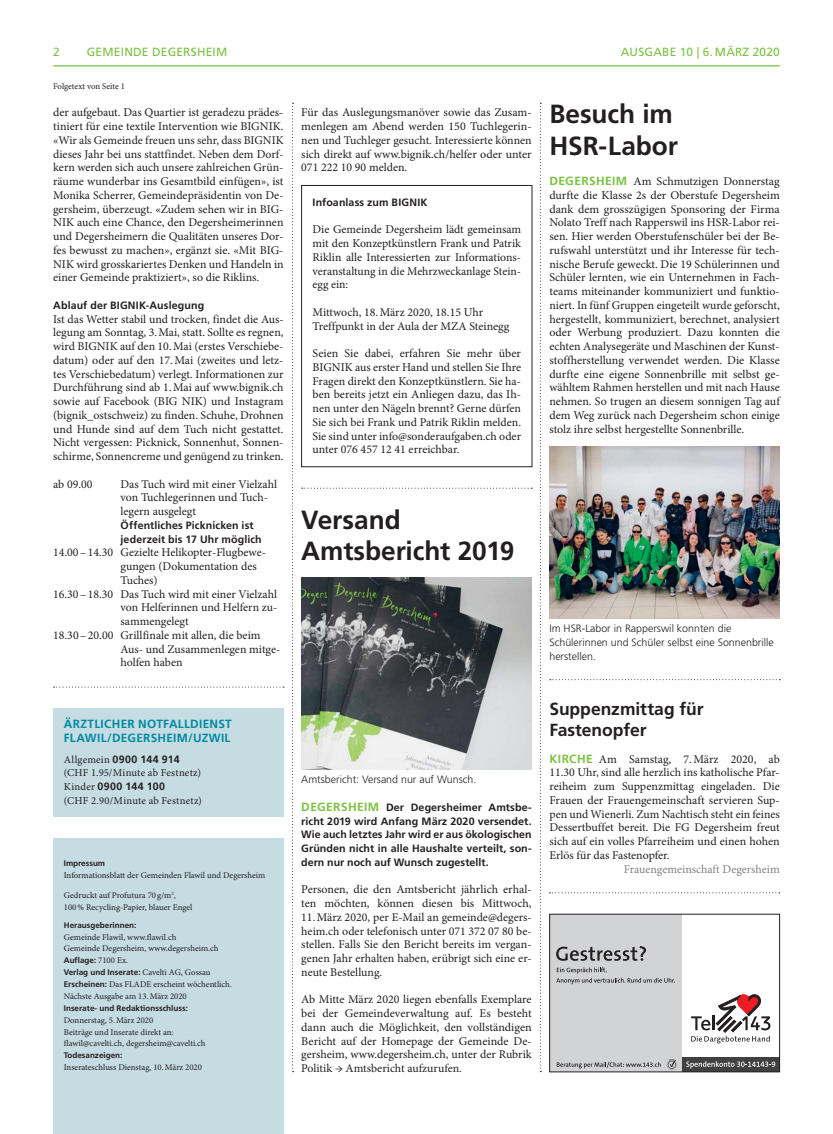
<style>
.page{position:relative;width:833px;height:1134px;background:#fff}
.page>*{position:absolute;margin:0;border:0;box-sizing:border-box;transform-origin:0 0}
.t1{font:700 26.25px/31.2px "Frutiger LT Std";letter-spacing:-.005em;color:#231f20}
.t2{font:700 17.5px/21.2px "Frutiger LT Std";letter-spacing:-.005em;color:#231f20}
.t3{font:11.88px/13.8px "Minion Pro";color:#231f20;text-align:justify}
.t4{font:700 11.88px/13.8px "Frutiger LT Std";letter-spacing:.025em;color:#0089a1}
.t5{font:11.88px "Frutiger LT Std";letter-spacing:.02em;color:#7bc142}
.t6{font:11.88px "Minion Pro";color:#808285}
.t7{font:700 10.62px/13.8px "Frutiger LT Std";letter-spacing:.01em;color:#231f20}
.t8{font:300 10.62px/13.8px "Frutiger LT Std";color:#231f20}
.t9{font:10.62px "Minion Pro";letter-spacing:.02em;color:#231f20}
.t10{font:700 10.62px "Frutiger LT Std";letter-spacing:.035em;color:#231f20}
.t11{font:700 10.62px "Frutiger LT Std";letter-spacing:.04em;color:#231f20}
.t12{font:8.75px/11.9px "Minion Pro";color:#231f20}
.t13{font:700 8.12px/11.9px "Frutiger LT Std";color:#231f20}
.s1{font-family:"Minion Pro";font-weight:400}
.s2{font-family:"Minion Pro";font-weight:400;font-size:8.75px}
.s3{font-family:"Frutiger LT Std";font-weight:700;font-size:8.12px}
.s4{font-family:"Frutiger LT Std";font-weight:700;color:#7bc142}
.s5{font-size:11.88px;color:#7bc142}
</style>
<div class="page">
<div style="left:53px;top:838px;width:230px;height:296px;background:#c6dce3"></div>
<div style="left:53px;top:708px;width:230px;height:108px;background:#c6dce3"></div>
<div style="left:301px;top:185px;width:231px;height:282px;border:1px solid #231f20"></div>
<img style="left:549px;top:447px;width:231px;height:171px">
<hr style="left:53px;top:65px;width:727px;height:1px;background:#7bc142">
<svg style="left:292px;top:103px;width:1px;height:969px"></svg>
<svg style="left:302px;top:488px;width:230px;height:1px"></svg>
<svg style="left:54px;top:686px;width:230px;height:1px"></svg>
<svg style="left:550px;top:679px;width:230px;height:1px"></svg>
<svg style="left:549px;top:892px;width:231px;height:1px"></svg>
<svg style="left:540px;top:103px;width:1px;height:969px"></svg>
<img style="left:301px;top:577px;width:230px;height:192px">
<div style="left:549px;top:914px;width:133px;height:158px;background:#d1d3d4"></div>
<div style="left:682px;top:1058px;width:97px;height:14px;background:#404041"></div>
<svg style="left:666px;top:1059px;width:11px;height:11px"></svg>
<svg style="left:691px;top:994px;width:79px;height:49px"></svg>
<svg style="left:556px;top:967px;width:119px;height:17px"></svg>
<svg style="left:557px;top:1062px;width:103px;height:6px"></svg>
<svg style="left:686px;top:1061px;width:89px;height:8px"></svg>
<svg style="left:556px;top:946px;width:90px;height:15px"></svg>
<div style="left:549px;top:914px;width:231px;height:158px;border:1px solid #231f20"></div>
<p class="t5" style="left:53px;top:46px;width:8px">2</p>
<p class="t5" style="left:87px;top:46px;width:142px">GEMEINDE DEGERSHEIM</p>
<p class="t5" style="left:621px;top:46px;width:160px">AUSGABE 10 | 6. MÄRZ 2020</p>
<p class="t12" style="left:53px;top:81px;width:73px">Folgetext von Seite 1</p>
<p class="t3" style="left:53px;top:107px;width:232px">der aufgebaut. Das Quartier ist geradezu prädes&shy;tiniert für eine textile Intervention wie BIGNIK. «Wir als Gemeinde freuen uns sehr, dass BIGNIK dieses Jahr bei uns stattfindet. Neben dem Dorf&shy;kern werden sich auch unsere zahlreichen Grün&shy;räume wunderbar ins Gesamtbild einfügen», ist Monika Scherrer, Gemeindepräsidentin von De&shy;gersheim, überzeugt. «Zudem sehen wir in BIG-NIK auch eine Chance, den Degersheimerinnen und Degersheimern die Qualitäten unseres Dor&shy;fes bewusst zu machen», ergänzt sie. «Mit BIG-NIK wird grosskariertes Denken und Handeln in einer Gemeinde praktiziert», so die Riklins.</p>
<p class="t7" style="left:53px;top:299px;width:153px">Ablauf der BIGNIK-Auslegung</p>
<p class="t3" style="left:53px;top:313px;width:232px">Ist das Wetter stabil und trocken, findet die Aus&shy;legung am Sonntag, 3. Mai, statt. Sollte es regnen, wird BIGNIK auf den 10. Mai (erstes Verschiebe&shy;datum) oder auf den 17. Mai (zweites und letz&shy;tes Verschiebedatum) verlegt. Informationen zur Durchführung sind ab 1. Mai auf www.bignik.ch sowie auf Facebook (BIG NIK) und Instagram (bignik_ostschweiz) zu finden. Schuhe, Drohnen und Hunde sind auf dem Tuch nicht gestattet.<br>Nicht vergessen: Picknick, Sonnenhut, Sonnen&shy;schirme, Sonnencreme und genügend zu trinken.</p>
<p class="t3" style="left:53px;top:478px;width:41px">ab 09.00</p>
<p class="t3" style="left:120px;top:478px;width:158px;text-align:left">Das Tuch wird mit einer Vielzahl von Tuchlegerinnen und Tuch&shy;legern ausgelegt</p>
<p class="t7" style="left:120px;top:519px;width:143px">Öffentliches Picknicken ist jederzeit bis 17 Uhr möglich</p>
<p class="t3" style="left:53px;top:547px;width:214px">14.00 – 14.30 Gezielte Helikopter-Flugbewe-</p>
<p class="t3" style="left:120px;top:560px;width:138px">gungen (Dokumentation des</p>
<p class="t3" style="left:120px;top:574px;width:39px">Tuches)</p>
<p class="t3" style="left:53px;top:588px;width:225px">16.30 – 18.30 Das Tuch wird mit einer Vielzahl</p>
<p class="t3" style="left:120px;top:602px;width:158px">von Helferinnen und Helfern zu-</p>
<p class="t3" style="left:120px;top:615px;width:70px">sammengelegt</p>
<p class="t3" style="left:53px;top:629px;width:209px">18.30 – 20.00 Grillfinale mit allen, die beim</p>
<p class="t3" style="left:120px;top:643px;width:161px">Aus- und Zusammenlegen mitge-</p>
<p class="t3" style="left:120px;top:657px;width:64px">holfen haben</p>
<p class="t4" style="left:64px;top:718px;width:170px">ÄRZTLICHER NOTFALLDIENST<br>FLAWIL/DEGERSHEIM/UZWIL</p>
<p class="t10" style="left:64px;top:754px;width:117px"><span class="s1">Allgemein</span> 0900 144 914</p>
<p class="t9" style="left:64px;top:769px;width:139px">(CHF 1.95/Minute ab Festnetz)</p>
<p class="t11" style="left:64px;top:781px;width:103px"><span class="s1">Kinder</span> 0900 144 100</p>
<p class="t9" style="left:64px;top:796px;width:140px">(CHF 2.90/Minute ab Festnetz)</p>
<p class="t13" style="left:64px;top:857px;width:43px">Impressum</p>
<p class="t12" style="left:64px;top:870px;width:203px">Informationsblatt der Gemeinden Flawil und Degersheim</p>
<p class="t12" style="left:64px;top:890px;width:130px">Gedruckt auf Profutura 70 g/m<sup>2</sup>,<br>100 % Recycling-Papier, blauer Engel</p>
<p class="t13" style="left:64px;top:919px;width:74px">Herausgeberinnen:</p>
<p class="t12" style="left:64px;top:931px;width:156px">Gemeinde Flawil, www.flawil.ch<br>Gemeinde Degersheim, www.degersheim.ch</p>
<p class="t13" style="left:64px;top:955px;width:148px">Auflage: <span class="s2">7100 Ex.<br></span>Verlag und Inserate: <span class="s2">Cavelti AG, Gossau</span></p>
<p class="t12" style="left:64px;top:979px;width:170px"><span class="s3">Erscheinen:</span> Das FLADE erscheint wöchentlich.<br>Nächste Ausgabe am 13. März 2020</p>
<p class="t13" style="left:64px;top:1002px;width:126px">Inserate- und Redaktionsschluss:</p>
<p class="t12" style="left:64px;top:1015px;width:143px">Donnerstag, 5. März 2020<br>Beiträge und Inserate direkt an: flawil@cavelti.ch, degersheim@cavelti.ch</p>
<p class="t13" style="left:64px;top:1050px;width:60px">Todesanzeigen:</p>
<p class="t12" style="left:64px;top:1062px;width:140px">Inserateschluss Dienstag, 10. März 2020</p>
<p class="t3" style="left:301px;top:107px;width:232px">Für das Auslegungsmanöver sowie das Zusam&shy;menlegen am Abend werden 150 Tuchlegerin&shy;nen und Tuchleger gesucht. Interessierte können sich direkt auf www.bignik.ch/helfer oder unter 071 222 10 90 melden.</p>
<p class="t7" style="left:312px;top:196px;width:117px">Infoanlass zum BIGNIK</p>
<p class="t3" style="left:312px;top:224px;width:210px">Die Gemeinde Degersheim lädt gemeinsam mit den Konzeptkünstlern Frank und Patrik Riklin alle Interessierten zur Informations&shy;veranstaltung in die Mehrzweckanlage Stein&shy;egg ein:</p>
<p class="t3" style="left:312px;top:306px;width:198px">Mittwoch, 18. März 2020, 18.15 Uhr<br>Treffpunkt in der Aula der MZA Steinegg</p>
<p class="t3" style="left:312px;top:347px;width:210px">Seien Sie dabei, erfahren Sie mehr über BIGNIK aus erster Hand und stellen Sie Ihre Fragen direkt den Konzeptkünstlern. Sie ha&shy;ben bereits jetzt ein Anliegen dazu, das Ih&shy;nen unter den Nägeln brennt? Gerne dürfen Sie sich bei Frank und Patrik Riklin melden.<br>Sie sind unter info@sonderaufgaben.ch oder unter 076 457 12 41 erreichbar.</p>
<h1 class="t1" style="left:549px;top:100px;width:130px">Besuch im<br>HSR-Labor</h1>
<p class="t3" style="left:549px;top:175px;width:232px"><span class="s4">DEGERSHEIM</span> Am Schmutzigen Donnerstag durfte die Klasse 2s der Oberstufe Degersheim dank dem grosszügigen Sponsoring der Firma Nolato Treff nach Rapperswil ins HSR-Labor rei&shy;sen. Hier werden Oberstufenschüler bei der Be&shy;rufswahl unterstützt und ihr Interesse für tech&shy;nische Berufe geweckt. Die 19 Schülerinnen und Schüler lernten, wie ein Unternehmen in Fach&shy;teams miteinander kommuniziert und funktio&shy;niert. In fünf Gruppen eingeteilt wurde geforscht, hergestellt, kommuniziert, berechnet, analysiert oder Werbung produziert. Dazu konnten die echten Analysegeräte und Maschinen der Kunst&shy;stoffherstellung verwendet werden. Die Klasse durfte eine eigene Sonnenbrille mit selbst ge&shy;wähltem Rahmen herstellen und mit nach Hause nehmen. So trugen an diesem sonnigen Tag auf dem Weg zurück nach Degersheim schon einige stolz ihre selbst hergestellte Sonnenbrille.</p>
<h1 class="t1" style="left:301px;top:506px;width:215px">Versand<br>Amtsbericht 2019</h1>
<p class="t8" style="left:301px;top:773px;width:177px">Amtsbericht: Versand nur auf Wunsch.</p>
<p class="t7" style="left:301px;top:801px;width:232px;text-align:justify"><span class="s5">DEGERSHEIM</span> Der Degersheimer Amtsbe&shy;richt 2019 wird Anfang März 2020 versendet.<br>Wie auch letztes Jahr wird er aus ökologischen Gründen nicht in alle Haushalte verteilt, son&shy;dern nur noch auf Wunsch zugestellt.</p>
<p class="t3" style="left:301px;top:884px;width:232px">Personen, die den Amtsbericht jährlich erhal&shy;ten möchten, können diesen bis Mittwoch,</p>
<p class="t3" style="left:301px;top:911px;width:232px">11. März 2020, per E-Mail an gemeinde@degers&shy;heim.ch oder telefonisch unter 071 372 07 80 be&shy;stellen. Falls Sie den Bericht bereits im vergan&shy;genen Jahr erhalten haben, erübrigt sich eine er&shy;neute Bestellung.</p>
<p class="t3" style="left:301px;top:994px;width:232px">Ab Mitte März 2020 liegen ebenfalls Exemplare bei der Gemeindeverwaltung auf. Es besteht dann auch die Möglichkeit, den vollständigen Bericht auf der Homepage der Gemeinde De&shy;gersheim, www.degersheim.ch, unter der Rubrik Politik → Amtsbericht aufzurufen.</p>
<p class="t8" style="left:549px;top:622px;width:226px">Im HSR-Labor in Rapperswil konnten die<br>Schülerinnen und Schüler selbst eine Sonnenbrille herstellen.</p>
<h2 class="t2" style="left:549px;top:699px;width:156px">Suppenzmittag für<br>Fastenopfer</h2>
<p class="t3" style="left:549px;top:753px;width:232px"><span class="s4">KIRCHE</span> Am Samstag, 7. März 2020, ab 11.30 Uhr, sind alle herzlich ins katholische Pfar&shy;reiheim zum Suppenzmittag eingeladen. Die Frauen der Frauengemeinschaft servieren Sup&shy;pen und Wienerli. Zum Nachtisch steht ein feines Dessertbuffet bereit. Die FG Degersheim freut sich auf ein volles Pfarreiheim und einen hohen Erlös für das Fastenopfer.</p>
<p class="t6" style="left:624px;top:864px;width:158px">Frauengemeinschaft Degersheim</p>
</div>
